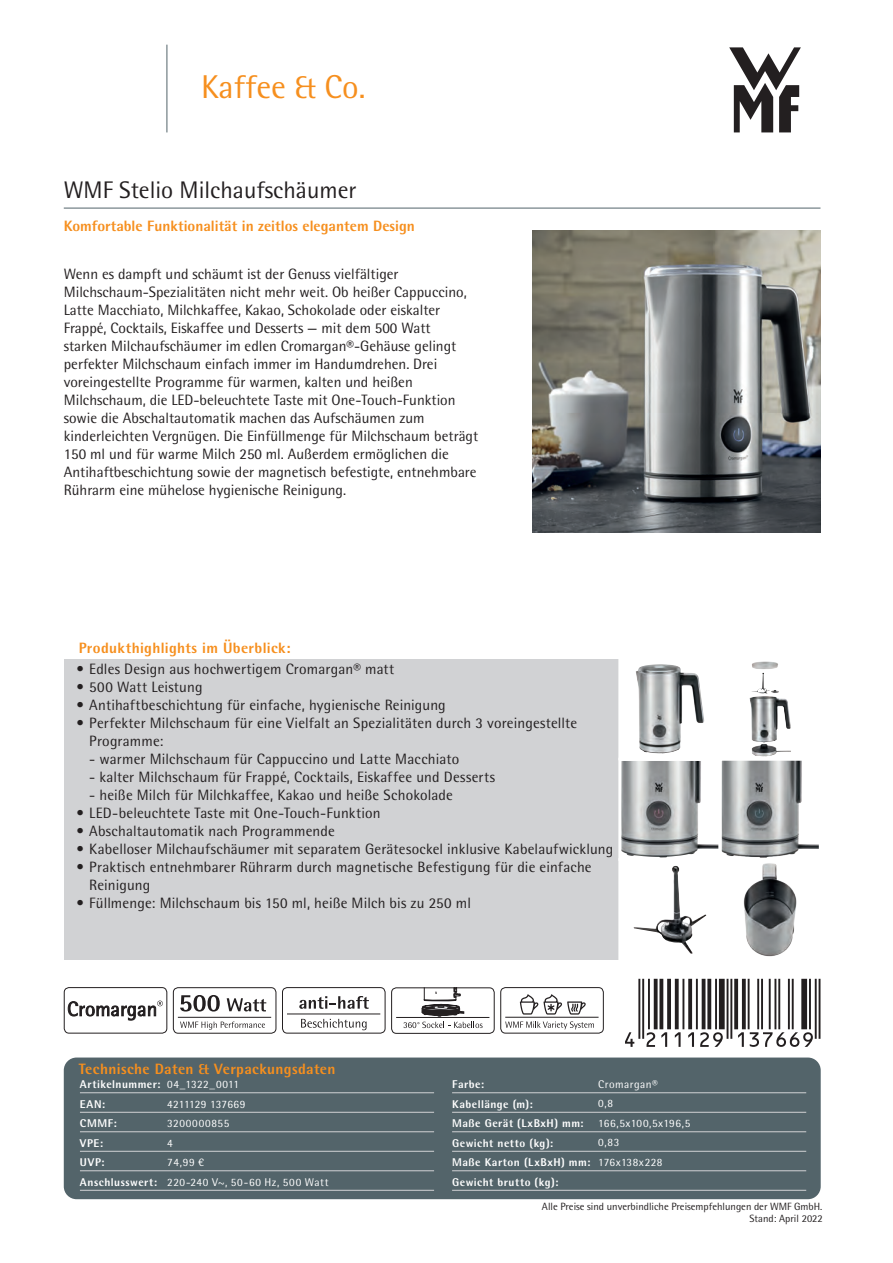
<style>
.page{position:relative;width:893px;height:1263px;background:#fff}
.page>*{position:absolute;margin:0;border:0;box-sizing:border-box;transform-origin:0 0}
.t1{font:33px "WMF Rotis";color:#f68f1e}
.t2{font:24px "WMF Rotis";color:#231f20}
.t3{font:15px/18px "WMF Rotis";color:#231f20}
.t4{font:700 15px "WMF Rotis";letter-spacing:.015em;color:#f68f1e}
.t5{font:700 11.25px/19.5px "WMF Rotis";letter-spacing:.045em;color:#fff}
.t6{font:11.25px/19.5px "WMF Rotis";letter-spacing:.04em;color:#fff}
.t7{font:10.5px "WMF Rotis";color:#231f20}
</style>
<div class="page">
<svg style="left:729px;top:47px;width:72px;height:85px"></svg>
<div style="left:64px;top:659px;width:556px;height:300px;background:#d1d2d4"></div>
<div style="left:64px;top:1057px;width:757px;height:142px;background:#53646a;border-radius:13px"></div>
<div style="left:64px;top:987px;width:103px;height:46px;border:1px solid #231f20;border-radius:5px"></div>
<svg style="left:68px;top:1000px;width:95px;height:20px"></svg>
<div style="left:173px;top:987px;width:103px;height:47px;border:1px solid #231f20;border-radius:5px"></div>
<svg style="left:227px;top:998px;width:39px;height:13px"></svg>
<hr style="left:178px;top:1017px;width:93px;height:1px;background:#231f20">
<svg style="left:180px;top:995px;width:40px;height:16px"></svg>
<svg style="left:180px;top:1021px;width:85px;height:9px"></svg>
<div style="left:282px;top:987px;width:104px;height:46px;border:1px solid #231f20;border-radius:5px"></div>
<hr style="left:287px;top:1014px;width:93px;height:1px;background:#231f20">
<svg style="left:301px;top:1019px;width:66px;height:11px"></svg>
<svg style="left:299px;top:996px;width:70px;height:13px"></svg>
<div style="left:500px;top:987px;width:104px;height:46px;border:1px solid #231f20;border-radius:5px"></div>
<hr style="left:505px;top:1017px;width:94px;height:1px;background:#231f20">
<svg style="left:505px;top:1021px;width:89px;height:8px"></svg>
<svg style="left:520px;top:994px;width:66px;height:20px"></svg>
<hr style="left:167px;top:45px;width:1px;height:87px;background:#53646a">
<hr style="left:64px;top:208px;width:756px;height:1px;background:#53646a">
<hr style="left:80px;top:1092px;width:354px;height:1px;background:#d1d2d4">
<hr style="left:80px;top:1112px;width:354px;height:1px;background:#d1d2d4">
<hr style="left:80px;top:1131px;width:354px;height:1px;background:#d1d2d4">
<hr style="left:80px;top:1151px;width:354px;height:1px;background:#d1d2d4">
<hr style="left:80px;top:1170px;width:354px;height:1px;background:#d1d2d4">
<hr style="left:80px;top:1190px;width:354px;height:1px;background:#d1d2d4">
<hr style="left:452px;top:1092px;width:354px;height:1px;background:#d1d2d4">
<hr style="left:452px;top:1112px;width:354px;height:1px;background:#d1d2d4">
<hr style="left:452px;top:1131px;width:354px;height:1px;background:#d1d2d4">
<hr style="left:452px;top:1151px;width:354px;height:1px;background:#d1d2d4">
<hr style="left:452px;top:1170px;width:354px;height:1px;background:#d1d2d4">
<hr style="left:452px;top:1190px;width:354px;height:1px;background:#d1d2d4">
<div style="left:391px;top:987px;width:104px;height:46px;border:1px solid #231f20;border-radius:5px"></div>
<hr style="left:396px;top:1017px;width:93px;height:1px;background:#231f20">
<svg style="left:403px;top:1022px;width:80px;height:6px"></svg>
<svg style="left:421px;top:987px;width:43px;height:29px"></svg>
<img style="left:532px;top:230px;width:289px;height:303px">
<img style="left:633px;top:865px;width:73px;height:89px">
<div style="left:618px;top:858px;width:103px;height:103px;border:3px solid #fff"></div>
<img style="left:622px;top:762px;width:95px;height:95px">
<div style="left:618px;top:758px;width:103px;height:103px;border:3px solid #fff"></div>
<img style="left:723px;top:762px;width:95px;height:195px">
<img style="left:636px;top:664px;width:68px;height:89px">
<div style="left:618px;top:657px;width:103px;height:103px;border:3px solid #fff"></div>
<img style="left:752px;top:661px;width:26px;height:33px">
<div style="left:719px;top:758px;width:103px;height:103px;border:3px solid #fff"></div>
<svg style="left:625px;top:979px;width:195px;height:68px"></svg>
<h1 class="t1" style="left:201px;top:67px;width:166px">Kaffee &amp; Co.</h1>
<h2 class="t2" style="left:64px;top:175px;width:294px">WMF Stelio Milchaufschäumer</h2>
<p class="t4" style="left:64px;top:216px;width:353px">Komfortable Funktionalität in zeitlos elegantem Design</p>
<p class="t3" style="left:64px;top:265px;width:416px">Wenn es dampft und schäumt ist der Genuss vielfältiger Milchschaum-Spezialitäten nicht mehr weit. Ob heißer Cappuccino, Latte Macchiato, Milchkaffee, Kakao, Schokolade oder eiskalter Frappé, Cocktails, Eiskaffee und Desserts — mit dem 500 Watt<br>starken Milchaufschäumer im edlen Cromargan®-Gehäuse gelingt perfekter Milchschaum einfach immer im Handumdrehen. Drei voreingestellte Programme für warmen, kalten und heißen Milchschaum, die LED-beleuchtete Taste mit One-Touch-Funktion sowie die Abschaltautomatik machen das Aufschäumen zum kinderleichten Vergnügen. Die Einfüllmenge für Milchschaum beträgt 150 ml und für warme Milch 250 ml. Außerdem ermöglichen die Antihaftbeschichtung sowie der magnetisch befestigte, entnehmbare Rührarm eine mühelose hygienische Reinigung.</p>
<p class="t4" style="left:79px;top:638px;width:213px">Produkthighlights im Überblick:</p>
<p class="t3" style="left:77px;top:660px;width:319px">• Edles Design aus hochwertigem Cromargan® matt</p>
<p class="t3" style="left:77px;top:678px;width:128px">• 500 Watt Leistung</p>
<p class="t3" style="left:77px;top:696px;width:371px">• Antihaftbeschichtung für einfache, hygienische Reinigung</p>
<p class="t3" style="left:89px;top:714px;width:489px;text-indent:-13px">• Perfekter Milchschaum für eine Vielfalt an Spezialitäten durch 3 voreingestellte<br>Programme:</p>
<p class="t3" style="left:89px;top:750px;width:371px">- warmer Milchschaum für Cappuccino und Latte Macchiato</p>
<p class="t3" style="left:89px;top:768px;width:407px">- kalter Milchschaum für Frappé, Cocktails, Eiskaffee und Desserts</p>
<p class="t3" style="left:89px;top:786px;width:365px">- heiße Milch für Milchkaffee, Kakao und heiße Schokolade</p>
<p class="t3" style="left:77px;top:804px;width:306px">• LED-beleuchtete Taste mit One-Touch-Funktion</p>
<p class="t3" style="left:77px;top:822px;width:260px">• Abschaltautomatik nach Programmende</p>
<p class="t3" style="left:77px;top:840px;width:538px">• Kabelloser Milchaufschäumer mit separatem Gerätesockel inklusive Kabelaufwicklung</p>
<p class="t3" style="left:89px;top:858px;width:504px;text-indent:-13px">• Praktisch entnehmbarer Rührarm durch magnetische Befestigung für die einfache<br>Reinigung</p>
<p class="t3" style="left:77px;top:894px;width:396px">• Füllmenge: Milchschaum bis 150 ml, heiße Milch bis zu 250 ml</p>
<p class="t4" style="left:79px;top:1059px;width:258px">Technische Daten &amp; Verpackungsdaten</p>
<p class="t6" style="left:167px;top:1074px;width:163px">04_1322_0011<br>4211129 137669<br>3200000855<br>4<br>74,99 €<br>220-240 V~, 50-60 Hz, 500 Watt</p>
<p class="t6" style="left:598px;top:1074px;width:94px">Cromargan®<br>0,8<br>166,5x100,5x196,5<br>0,83<br>176x138x228</p>
<p class="t5" style="left:80px;top:1074px;width:82px">Artikelnummer:<br>EAN:<br>CMMF:<br>VPE:<br>UVP:<br>Anschlusswert:</p>
<p class="t5" style="left:452px;top:1074px;width:140px">Farbe:<br>Kabellänge (m):<br>Maße Gerät (LxBxH) mm:<br>Gewicht netto (kg):<br>Maße Karton (LxBxH) mm:<br>Gewicht brutto (kg):</p>
<p class="t7" style="left:542px;top:1201px;width:282px">Alle Preise sind unverbindliche Preisempfehlungen der WMF GmbH.</p>
<p class="t7" style="left:750px;top:1212px;width:75px">Stand: April 2022</p>
</div>
